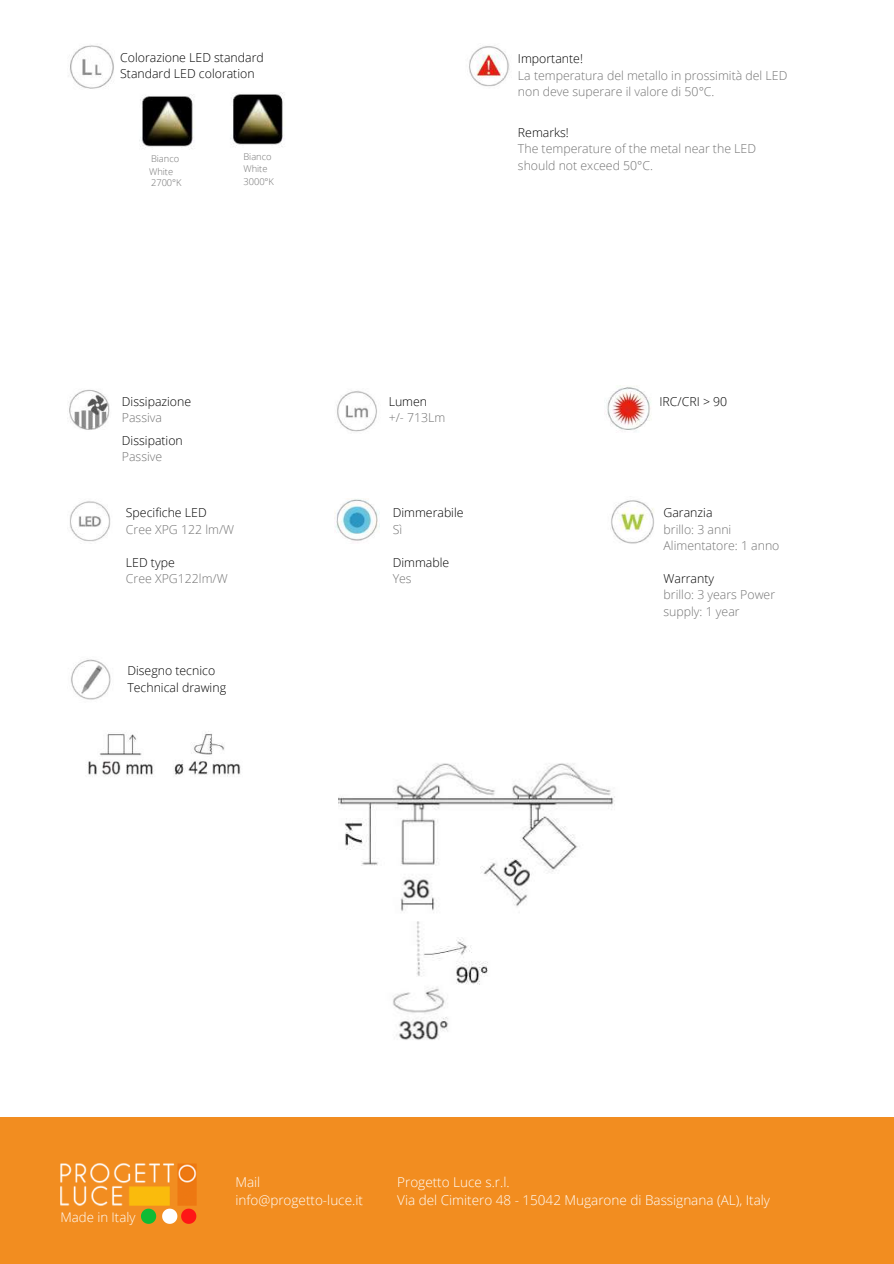
<style>
.page{position:relative;width:894px;height:1264px;background:#fff}
.page>*{position:absolute;margin:0;border:0;box-sizing:border-box;transform-origin:0 0}
.t1{font:300 13.5px/18px "Open Sans";color:#fff}
.t2{font:300 13.2px "Open Sans";color:#fff}
.t3{font:300 12.3px/16.4px "Open Sans";color:#737373}
.t4{font:300 12.3px/16.4px "Open Sans";color:#000}
.t5{font:300 9.3px/12.5px "Open Sans";color:#737373}
</style>
<div class="page">
<div style="left:0;top:1117px;width:893px;height:146px;background:#f28d20"></div>
<img style="left:60px;top:1163px;width:137px;height:42px">
<svg style="left:141px;top:1208px;width:15px;height:15px"></svg>
<svg style="left:162px;top:1208px;width:34px;height:15px"></svg>
<img style="left:139px;top:94px;width:55px;height:55px">
<img style="left:469px;top:45px;width:41px;height:42px">
<img style="left:69px;top:389px;width:41px;height:41px">
<img style="left:336px;top:390px;width:41px;height:42px">
<img style="left:606px;top:386px;width:45px;height:45px">
<img style="left:70px;top:501px;width:41px;height:41px">
<img style="left:334px;top:499px;width:45px;height:42px">
<img style="left:610px;top:500px;width:44px;height:44px">
<img style="left:71px;top:658px;width:40px;height:42px">
<img style="left:68px;top:45px;width:46px;height:44px">
<img style="left:230px;top:93px;width:53px;height:54px">
<img style="left:338px;top:763px;width:277px;height:277px">
<img style="left:87px;top:731px;width:154px;height:46px">
<p class="t4" style="left:120px;top:49px;width:145px">Colorazione LED standard<br>Standard LED coloration</p>
<p class="t5" style="left:149px;top:151px;width:32px;line-height:13.4px">Bianco<br>White</p>
<p class="t5" style="left:151px;top:177px;width:32px">2700°K</p>
<p class="t5" style="left:243px;top:150px;width:32px">Bianco<br>White<br>3000°K</p>
<p class="t4" style="left:122px;top:393px;width:71px">Dissipazione</p>
<p class="t3" style="left:122px;top:409px;width:42px">Passiva</p>
<p class="t4" style="left:122px;top:432px;width:62px">Dissipation</p>
<p class="t3" style="left:122px;top:448px;width:42px">Passive</p>
<p class="t4" style="left:126px;top:504px;width:82px">Specifiche LED</p>
<p class="t3" style="left:126px;top:521px;width:110px">Cree XPG 122 lm/W</p>
<p class="t4" style="left:126px;top:553px;width:50px">LED type</p>
<p class="t3" style="left:126px;top:570px;width:103px">Cree XPG122lm/W</p>
<p class="t4" style="left:127px;top:662px;width:100px">Disegno tecnico<br>Technical drawing</p>
<p class="t4" style="left:518px;top:50px;width:66px">Importante!</p>
<p class="t3" style="left:518px;top:67px;width:271px">La temperatura del metallo in prossimità del LED non deve superare il valore di 50°C.</p>
<p class="t4" style="left:518px;top:124px;width:52px">Remarks!</p>
<p class="t3" style="left:518px;top:140px;width:239px">The temperature of the metal near the LED should not exceed 50°C.</p>
<p class="t4" style="left:388px;top:393px;width:40px">Lumen</p>
<p class="t3" style="left:388px;top:409px;width:58px">+/- 713Lm</p>
<p class="t4" style="left:392px;top:504px;width:72px">Dimmerabile</p>
<p class="t3" style="left:392px;top:521px;width:11px">Sì</p>
<p class="t4" style="left:392px;top:553px;width:58px">Dimmable</p>
<p class="t3" style="left:392px;top:570px;width:20px">Yes</p>
<p class="t4" style="left:659px;top:393px;width:69px">IRC/CRI &gt; 90</p>
<p class="t4" style="left:663px;top:504px;width:50px">Garanzia</p>
<p class="t3" style="left:663px;top:521px;width:117px">brillo: 3 anni<br>Alimentatore: 1 anno</p>
<p class="t4" style="left:663px;top:570px;width:52px">Warranty</p>
<p class="t3" style="left:663px;top:586px;width:113px">brillo: 3 years Power supply: 1 year</p>
<p class="t2" style="left:60px;top:1207px;width:76px">Made in Italy</p>
<p class="t1" style="left:235px;top:1172px;width:129px">Mail info@progetto-luce.it</p>
<p class="t1" style="left:397px;top:1172px;width:374px">Progetto Luce s.r.l.<br>Via del Cimitero 48 - 15042 Mugarone di Bassignana (AL), Italy</p>
</div>
